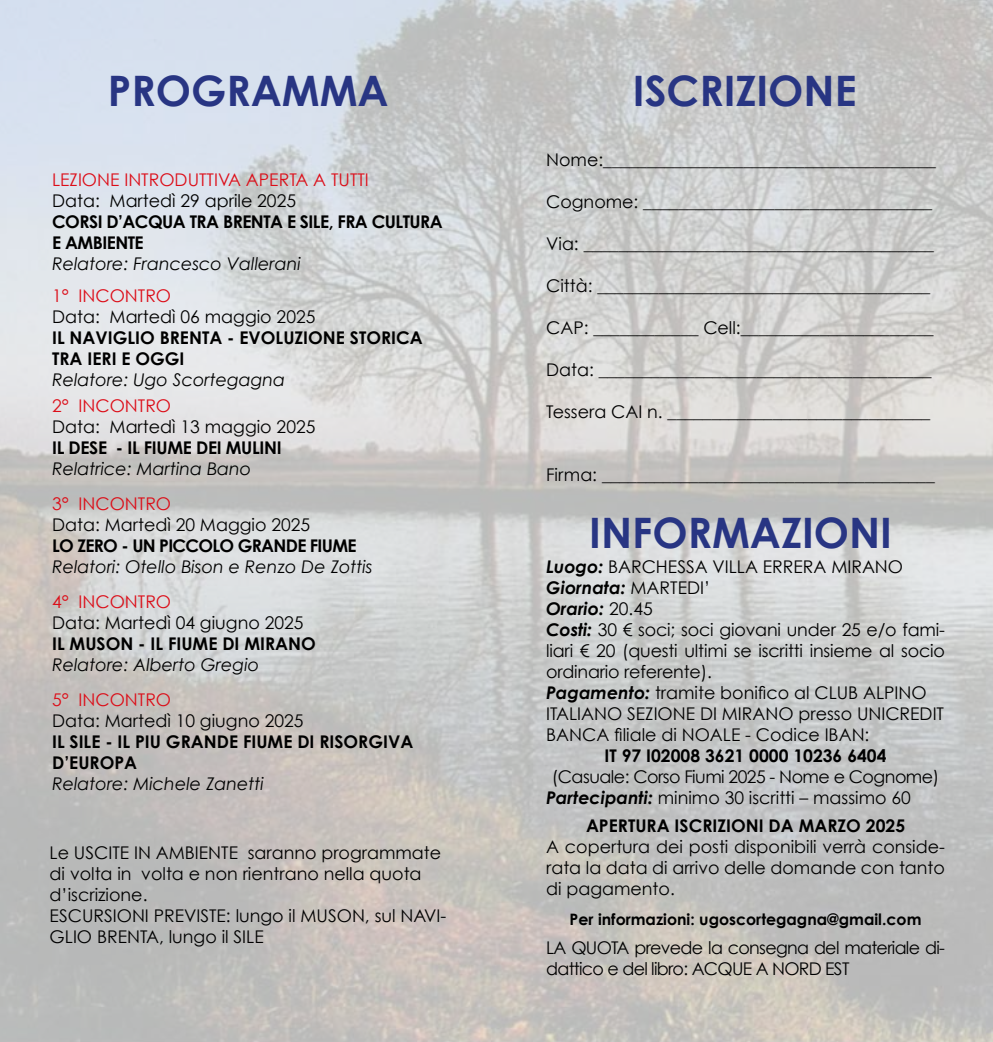
<style>
.page{position:relative;width:993px;height:1042px;background:#fff}
.page>*{position:absolute;margin:0;border:0;box-sizing:border-box;transform-origin:0 0}
.t1{font:700 42px "Century Gothic";color:#283583}
.t2{font:17.5px/21px "Century Gothic";color:#000}
.t3{font:700 17.5px/21px "Century Gothic";color:#000}
.t4{font:italic 17.5px "Century Gothic";color:#000}
.t5{font:17.5px "Century Gothic";color:#dc0d18}
.t6{font:17.5px/21px "Century Gothic";letter-spacing:-.03em;color:#000}
.t7{font:17.5px/21px "Century Gothic";letter-spacing:-.04em;color:#000}
.t8{font:700 17.5px/21px "Century Gothic";letter-spacing:-.03em;color:#000}
.t9{font:700 17.5px "Century Gothic";letter-spacing:-.04em;color:#000}
.t10{font:700 17.5px "Century Gothic";letter-spacing:-.02em;color:#000}
.t11{font:700 15.75px "Century Gothic";color:#000}
.s1{font-weight:700;font-style:italic}
</style>
<div class="page">
<img style="left:0;top:0;width:992px;height:1042px">
<h1 class="t1" style="left:108px;top:64px;width:282px">PROGRAMMA</h1>
<p class="t5" style="left:52px;top:169px;width:318px">LEZIONE INTRODUTTIVA APERTA A TUTTI</p>
<p class="t2" style="left:52px;top:190px;width:245px">Data: Martedì 29 aprile 2025</p>
<p class="t8" style="left:52px;top:211px;width:392px">CORSI D’ACQUA TRA BRENTA E SILE, FRA CULTURA<br>E AMBIENTE</p>
<p class="t4" style="left:52px;top:253px;width:250px">Relatore: Francesco Vallerani</p>
<p class="t5" style="left:52px;top:285px;width:120px">1° INCONTRO</p>
<p class="t2" style="left:52px;top:306px;width:265px">Data: Martedì 06 maggio 2025</p>
<p class="t3" style="left:52px;top:326px;width:372px">IL NAVIGLIO BRENTA - EVOLUZIONE STORICA<br>TRA IERI E OGGI</p>
<p class="t4" style="left:52px;top:369px;width:234px">Relatore: Ugo Scortegagna</p>
<p class="t5" style="left:52px;top:395px;width:120px">2° INCONTRO</p>
<p class="t2" style="left:52px;top:416px;width:265px">Data: Martedì 13 maggio 2025</p>
<p class="t10" style="left:52px;top:437px;width:231px">IL DESE - IL FIUME DEI MULINI</p>
<p class="t4" style="left:52px;top:458px;width:200px">Relatrice: Martina Bano</p>
<p class="t5" style="left:52px;top:493px;width:120px">3° INCONTRO</p>
<p class="t2" style="left:52px;top:514px;width:259px">Data: Martedì 20 Maggio 2025</p>
<p class="t9" style="left:52px;top:535px;width:306px">LO ZERO - UN PICCOLO GRANDE FIUME</p>
<p class="t4" style="left:52px;top:556px;width:322px">Relatori: Otello Bison e Renzo De Zottis</p>
<p class="t5" style="left:52px;top:591px;width:120px">4° INCONTRO</p>
<p class="t2" style="left:52px;top:612px;width:253px">Data: Martedì 04 giugno 2025</p>
<p class="t3" style="left:52px;top:633px;width:265px">IL MUSON - IL FIUME DI MIRANO</p>
<p class="t4" style="left:52px;top:654px;width:209px">Relatore: Alberto Gregio</p>
<p class="t5" style="left:52px;top:689px;width:120px">5° INCONTRO</p>
<p class="t2" style="left:52px;top:710px;width:253px">Data: Martedì 10 giugno 2025</p>
<p class="t3" style="left:52px;top:731px;width:362px">IL SILE - IL PIU GRANDE FIUME DI RISORGIVA<br>D’EUROPA</p>
<p class="t4" style="left:52px;top:773px;width:213px">Relatore: Michele Zanetti</p>
<p class="t2" style="left:50px;top:842px;width:398px">Le USCITE IN AMBIENTE saranno programmate di volta in volta e non rientrano nella quota d’iscrizione.<br>ESCURSIONI PREVISTE: lungo il MUSON, sul NAVI-GLIO BRENTA, lungo il SILE</p>
<h1 class="t1" style="left:632px;top:64px;width:225px">ISCRIZIONE</h1>
<p class="t2" style="left:546px;top:149px;width:391px">Nome:______________________________________</p>
<p class="t2" style="left:546px;top:191px;width:387px">Cognome: _________________________________</p>
<p class="t2" style="left:546px;top:233px;width:389px">Via: ________________________________________</p>
<p class="t2" style="left:546px;top:275px;width:385px">Città: ______________________________________</p>
<p class="t2" style="left:546px;top:317px;width:389px">CAP: ____________ Cell:______________________</p>
<p class="t2" style="left:546px;top:359px;width:387px">Data: ______________________________________</p>
<p class="t2" style="left:546px;top:401px;width:385px">Tessera CAI n. ______________________________</p>
<p class="t2" style="left:546px;top:464px;width:390px">Firma: ______________________________________</p>
<h1 class="t1" style="left:589px;top:506px;width:304px">INFORMAZIONI</h1>
<p class="t2" style="left:546px;top:556px;width:400px"><span class="s1">Luogo:</span> BARCHESSA VILLA ERRERA MIRANO <span class="s1">Giornata:</span> MARTEDI’<br><span class="s1">Orario:</span> 20.45<br><span class="s1">Costi:</span> 30 € soci; soci giovani under 25 e/o fami&shy;liari € 20 (questi ultimi se iscritti insieme al socio ordinario referente).<br><span class="s1">Pagamento:</span> tramite bonifico al CLUB ALPINO ITALIANO SEZIONE DI MIRANO presso UNICREDIT BANCA filiale di NOALE - Codice IBAN:</p>
<p class="t3" style="left:604px;top:744px;width:283px">IT 97 I02008 3621 0000 10236 6404</p>
<p class="t6" style="left:546px;top:766px;width:394px;text-indent:6px">(Casuale: Corso Fiumi 2025 - Nome e Cognome)<br><span class="s1">Partecipanti:</span> minimo 30 iscritti – massimo 60</p>
<p class="t3" style="left:586px;top:814px;width:320px">APERTURA ISCRIZIONI DA MARZO 2025</p>
<p class="t2" style="left:546px;top:836px;width:400px;text-align:justify">A copertura dei posti disponibili verrà conside&shy;rata la data di arrivo delle domande con tanto di pagamento.</p>
<p class="t11" style="left:569px;top:909px;width:353px">Per informazioni: ugoscortegagna@gmail.com</p>
<p class="t7" style="left:546px;top:937px;width:400px">LA QUOTA prevede la consegna del materiale di&shy;dattico e del libro: ACQUE A NORD EST</p>
</div>
